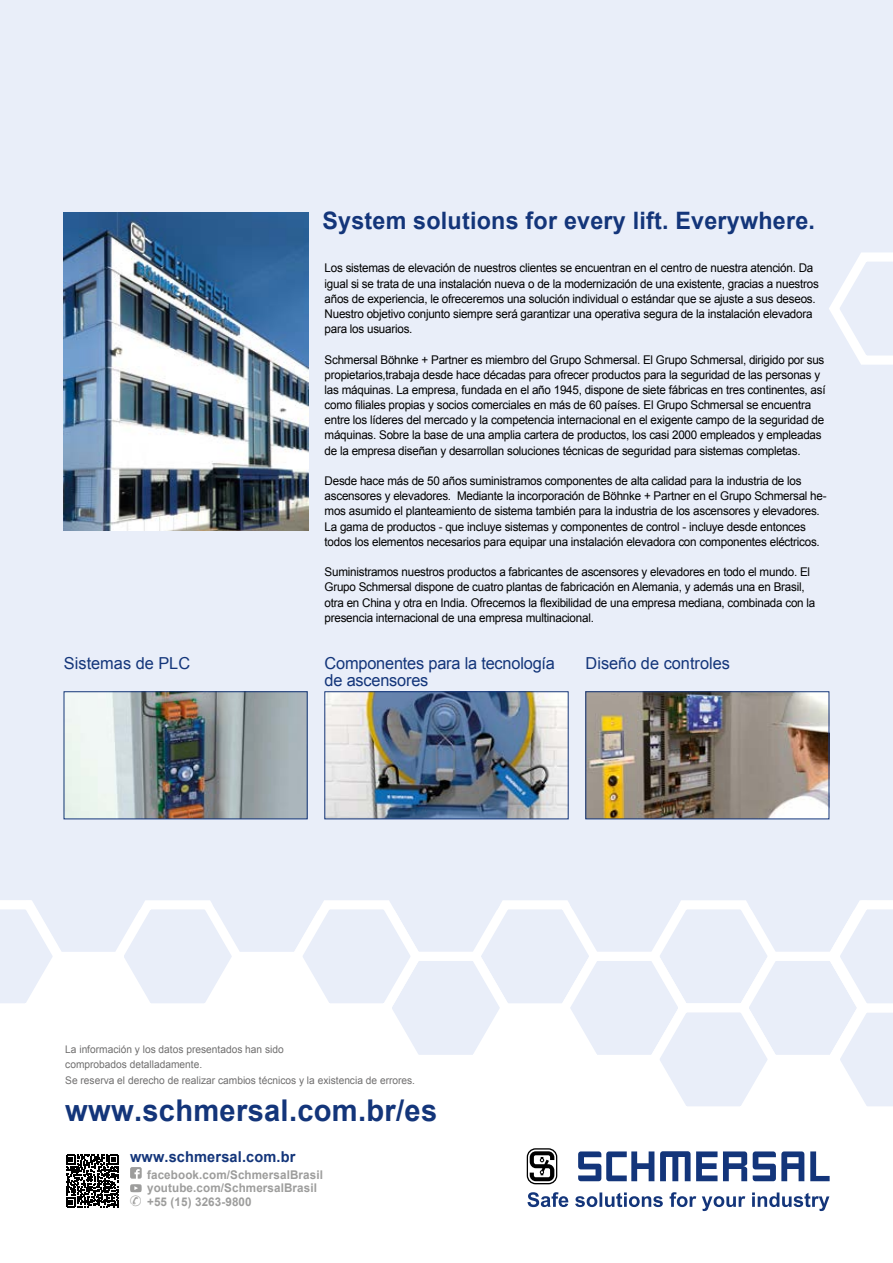
<style>
.page{position:relative;width:893px;height:1263px;background:#fff}
.page>*{position:absolute;margin:0;border:0;box-sizing:border-box;transform-origin:0 0}
.t1{font:700 30px "Arial";letter-spacing:.01em;color:#13357a}
.t2{font:700 24px "Arial";letter-spacing:.01em;color:#13357a}
.t3{font:16.5px/16.5px "Arial";letter-spacing:-.01em;color:#13357a}
.t4{font:700 15px "Arial";letter-spacing:.01em;color:#13357a}
.t5{font:12px/15.1px "Arial";letter-spacing:-.02em;color:#000}
.t6{font:700 12px "Arial";letter-spacing:.01em;color:#9d9d9c}
.t7{font:10.5px/15.1px "Arial";color:#706f6f}
</style>
<div class="page">
<div style="left:0;top:0;width:893px;height:909px;background:#e9eef9"></div>
<img style="left:64px;top:213px;width:244px;height:317px">
<svg style="left:527px;top:1148px;width:30px;height:36px"></svg>
<svg style="left:578px;top:1151px;width:76px;height:30px"></svg>
<svg style="left:810px;top:1151px;width:20px;height:30px"></svg>
<svg style="left:660px;top:1151px;width:57px;height:30px"></svg>
<svg style="left:723px;top:1151px;width:24px;height:30px"></svg>
<svg style="left:753px;top:1151px;width:51px;height:30px"></svg>
<svg style="left:527px;top:1192px;width:302px;height:19px"></svg>
<svg style="left:829px;top:252px;width:64px;height:113px"></svg>
<img style="left:66px;top:693px;width:239px;height:113px">
<div style="left:64px;top:691px;width:243px;height:128px;border:1px solid #13357a"></div>
<img style="left:327px;top:693px;width:239px;height:113px">
<div style="left:325px;top:691px;width:243px;height:128px;border:1px solid #13357a"></div>
<img style="left:588px;top:693px;width:239px;height:113px">
<div style="left:586px;top:691px;width:243px;height:128px;border:1px solid #13357a"></div>
<svg style="left:0;top:806px;width:893px;height:300px"></svg>
<svg style="left:66px;top:1154px;width:53px;height:53px"></svg>
<svg style="left:130px;top:1167px;width:12px;height:25px"></svg>
<h2 class="t2" style="left:322px;top:205px;width:494px">System solutions for every lift. Everywhere.</h2>
<p class="t5" style="left:325px;top:261px;width:496px">Los sistemas de elevación de nuestros clientes se encuentran en el centro de nuestra atención. Da igual si se trata de una instalación nueva o de la modernización de una existente, gracias a nuestros años de experiencia, le ofreceremos una solución individual o estándar que se ajuste a sus deseos.<br>Nuestro objetivo conjunto siempre será garantizar una operativa segura de la instalación elevadora para los usuarios.</p>
<p class="t5" style="left:325px;top:352px;width:503px">Schmersal Böhnke + Partner es miembro del Grupo Schmersal. El Grupo Schmersal, dirigido por sus propietarios,trabaja desde hace décadas para ofrecer productos para la seguridad de las personas y las máquinas. La empresa, fundada en el año 1945, dispone de siete fábricas en tres continentes, así como filiales propias y socios comerciales en más de 60 países. El Grupo Schmersal se encuentra entre los líderes del mercado y la competencia internacional en el exigente campo de la seguridad de máquinas. Sobre la base de una amplia cartera de productos, los casi 2000 empleados y empleadas de la empresa diseñan y desarrollan soluciones técnicas de seguridad para sistemas completas.</p>
<p class="t5" style="left:325px;top:473px;width:504px">Desde hace más de 50 años suministramos componentes de alta calidad para la industria de los ascensores y elevadores. Mediante la incorporación de Böhnke + Partner en el Grupo Schmersal he&shy;mos asumido el planteamiento de sistema también para la industria de los ascensores y elevadores.<br>La gama de productos - que incluye sistemas y componentes de control - incluye desde entonces todos los elementos necesarios para equipar una instalación elevadora con componentes eléctricos.</p>
<p class="t5" style="left:325px;top:565px;width:492px">Suministramos nuestros productos a fabricantes de ascensores y elevadores en todo el mundo. El Grupo Schmersal dispone de cuatro plantas de fabricación en Alemania, y además una en Brasil, otra en China y otra en India. Ofrecemos la flexibilidad de una empresa mediana, combinada con la presencia internacional de una empresa multinacional.</p>
<h3 class="t3" style="left:64px;top:655px;width:128px">Sistemas de PLC</h3>
<h3 class="t3" style="left:325px;top:655px;width:232px">Componentes para la tecnología de ascensores</h3>
<h3 class="t3" style="left:586px;top:655px;width:146px">Diseño de controles</h3>
<p class="t7" style="left:65px;top:1042px;width:351px">La información y los datos presentados han sido<br>comprobados detalladamente.<br>Se reserva el derecho de realizar cambios técnicos y la existencia de errores.</p>
<h1 class="t1" style="left:65px;top:1090px;width:373px">www.schmersal.com.br/es</h1>
<p class="t4" style="left:130px;top:1147px;width:167px">www.schmersal.com.br</p>
<p class="t6" style="left:147px;top:1166px;width:177px">facebook.com/SchmersalBrasil</p>
<p class="t6" style="left:147px;top:1180px;width:171px">youtube.com/SchmersalBrasil</p>
<p class="t6" style="left:130px;top:1193px;width:123px">✆ +55 (15) 3263-9800</p>
</div>
